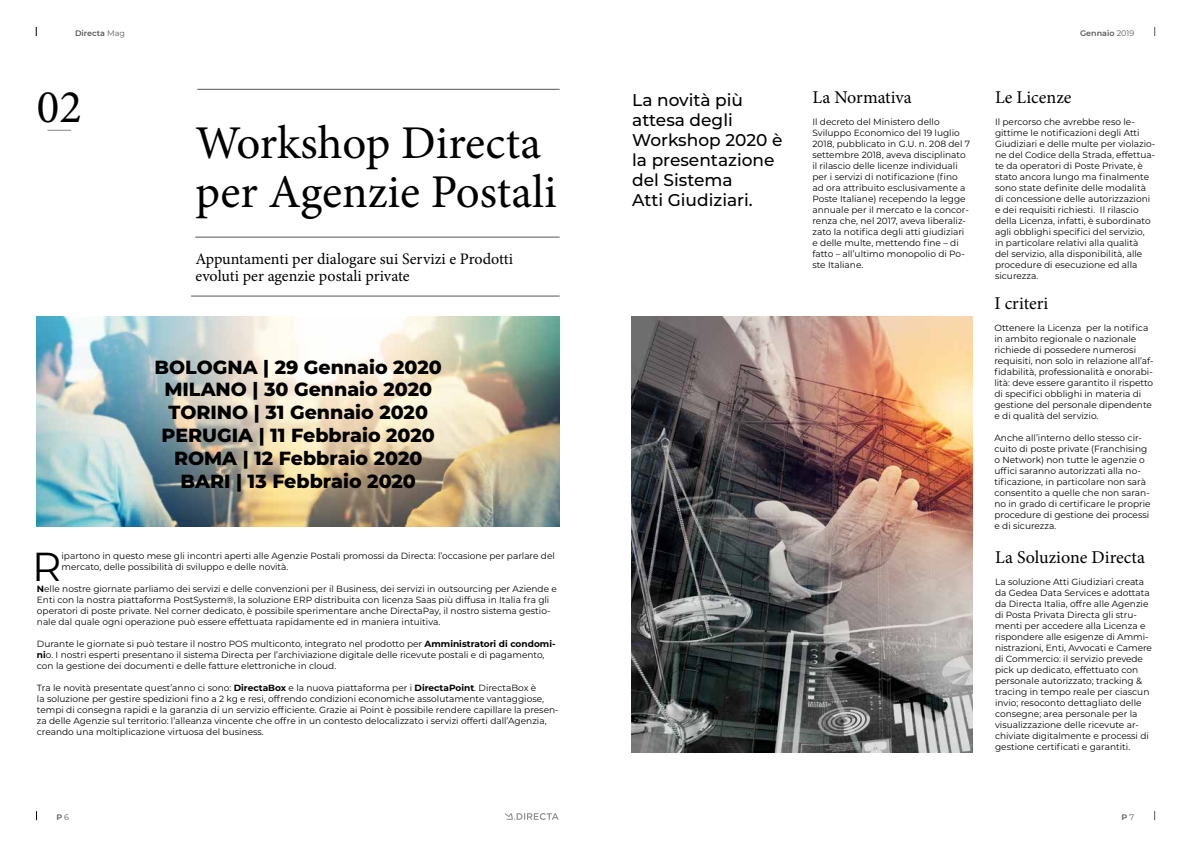
<style>
.page{position:relative;width:1191px;height:842px;background:#fff}
.page>*{position:absolute;margin:0;border:0;box-sizing:border-box;transform-origin:0 0}
.t1{font:47px/49px "Minion Pro";color:#000}
.t2{font:40.4px "Montserrat";color:#000}
.t3{font:800 19px/22.8px "Montserrat";color:#000;text-align:center}
.t4{font:18px "Minion Pro";color:#000}
.t5{font:500 17px/20px "Montserrat";color:#000}
.t6{font:16px/17px "Minion Pro";color:#000}
.t7{font:9px/11px "Montserrat";color:#000}
.t8{font:600 8px "Montserrat";color:#575756}
.s1{font-weight:400}
.s2{font-weight:700}
</style>
<div class="page">
<svg style="left:504px;top:813px;width:54px;height:7px"></svg>
<hr style="left:197px;top:89px;width:362px;height:1px;background:#575756">
<hr style="left:195px;top:237px;width:364px;height:1px;background:#575756">
<svg style="left:48px;top:130px;width:23px;height:1px"></svg>
<hr style="left:191px;top:296px;width:368px;height:1px;background:#575756">
<img style="left:37px;top:316px;width:522px;height:211px">
<img style="left:631px;top:316px;width:341px;height:437px">
<p class="t8" style="left:75px;top:27px;width:52px">Directa <span class="s1">Mag</span></p>
<p class="t8" style="left:1080px;top:27px;width:56px">Gennaio <span class="s1">2019</span></p>
<h1 class="t1" style="left:37px;top:83px;width:47px">02</h1>
<h1 class="t1" style="left:195px;top:118px;width:363px">Workshop Directa per Agenzie Postali</h1>
<h3 class="t6" style="left:195px;top:250px;width:319px">Appuntamenti per dialogare sui Servizi e Prodotti evoluti per agenzie postali private</h3>
<h3 class="t3" style="left:155px;top:354px;width:289px">BOLOGNA | 29 Gennaio 2020<br>MILANO | 30 Gennaio 2020<br>TORINO | 31 Gennaio 2020<br>PERUGIA | 11 Febbraio 2020<br>ROMA | 12 Febbraio 2020<br>BARI | 13 Febbraio 2020</h3>
<h2 class="t2" style="left:32px;top:539px;width:31px">R</h2>
<p class="t7" style="left:62px;top:550px;width:495px">ipartono in questo mese gli incontri aperti alle Agenzie Postali promossi da Directa: l’occasione per parlare del mercato, delle possibilità di sviluppo e delle novità.</p>
<p class="t7" style="left:37px;top:583px;width:521px"><span class="s2">N</span>elle nostre giornate parliamo dei servizi e delle convenzioni per il Business, dei servizi in outsourcing per Aziende e Enti con la nostra piattaforma PostSystem®, la soluzione ERP distribuita con licenza Saas più diffusa in Italia fra gli operatori di poste private. Nel corner dedicato, è possibile sperimentare anche DirectaPay, il nostro sistema gestio&shy;nale dal quale ogni operazione può essere effettuata rapidamente ed in maniera intuitiva.</p>
<p class="t7" style="left:37px;top:638px;width:520px">Durante le giornate si può testare il nostro POS multiconto, integrato nel prodotto per <span class="s2">Amministratori di condomi&shy;ni</span>o. I nostri esperti presentano il sistema Directa per l’archiviazione digitale delle ricevute postali e di pagamento, con la gestione dei documenti e delle fatture elettroniche in cloud.</p>
<p class="t7" style="left:37px;top:682px;width:523px">Tra le novità presentate quest’anno ci sono: <span class="s2">DirectaBox</span> e la nuova piattaforma per i <span class="s2">DirectaPoint</span>. DirectaBox è<br>la soluzione per gestire spedizioni fino a 2 kg e resi, offrendo condizioni economiche assolutamente vantaggiose, tempi di consegna rapidi e la garanzia di un servizio efficiente. Grazie ai Point è possibile rendere capillare la presen&shy;za delle Agenzie sul territorio: l’alleanza vincente che offre in un contesto delocalizzato i servizi offerti dall’Agenzia, creando una moltiplicazione virtuosa del business.</p>
<h3 class="t5" style="left:632px;top:89px;width:152px">La novità più attesa degli<br>Workshop 2020 è la presentazione del Sistema<br>Atti Giudiziari.</h3>
<h3 class="t4" style="left:812px;top:85px;width:101px">La Normativa</h3>
<p class="t7" style="left:812px;top:116px;width:159px">Il decreto del Ministero dello Sviluppo Economico del 19 luglio 2018, pubblicato in G.U. n. 208 del 7 settembre 2018, aveva disciplinato il rilascio delle licenze individuali per i servizi di notificazione (fino ad ora attribuito esclusivamente a Poste Italiane) recependo la legge annuale per il mercato e la concor&shy;renza che, nel 2017, aveva liberaliz&shy;zato la notifica degli atti giudiziari e delle multe, mettendo fine – di fatto – all’ultimo monopolio di Po&shy;ste Italiane.</p>
<h3 class="t4" style="left:995px;top:85px;width:78px">Le Licenze</h3>
<p class="t7" style="left:995px;top:116px;width:162px">Il percorso che avrebbe reso le&shy;gittime le notificazioni degli Atti Giudiziari e delle multe per violazio&shy;ne del Codice della Strada, effettua&shy;te da operatori di Poste Private, è stato ancora lungo ma finalmente sono state definite delle modalità di concessione delle autorizzazioni e dei requisiti richiesti. Il rilascio della Licenza, infatti, è subordinato agli obblighi specifici del servizio, in particolare relativi alla qualità<br>del servizio, alla disponibilità, alle procedure di esecuzione ed alla sicurezza.</p>
<h3 class="t4" style="left:994px;top:292px;width:55px">I criteri</h3>
<p class="t7" style="left:994px;top:322px;width:161px">Ottenere la Licenza per la notifica in ambito regionale o nazionale richiede di possedere numerosi requisiti, non solo in relazione all’af&shy;fidabilità, professionalità e onorabi&shy;lità: deve essere garantito il rispetto di specifici obblighi in materia di gestione del personale dipendente e di qualità del servizio.</p>
<p class="t7" style="left:994px;top:432px;width:158px">Anche all’interno dello stesso cir&shy;cuito di poste private (Franchising o Network) non tutte le agenzie o uffici saranno autorizzati alla no&shy;tificazione, in particolare non sarà consentito a quelle che non saran&shy;no in grado di certificare le proprie procedure di gestione dei processi e di sicurezza.</p>
<h3 class="t4" style="left:995px;top:545px;width:152px">La Soluzione Directa</h3>
<p class="t7" style="left:995px;top:576px;width:158px">La soluzione Atti Giudiziari creata da Gedea Data Services e adottata da Directa Italia, offre alle Agenzie di Posta Privata Directa gli stru&shy;menti per accedere alla Licenza e rispondere alle esigenze di Ammi&shy;nistrazioni, Enti, Avvocati e Camere di Commercio: il servizio prevede pick up dedicato, effettuato con personale autorizzato; tracking &amp; tracing in tempo reale per ciascun invio; resoconto dettagliato delle consegne; area personale per la visualizzazione delle ricevute ar&shy;chiviate digitalmente e processi di gestione certificati e garantiti.</p>
<p class="t8" style="left:56px;top:812px;width:14px">P <span class="s1">6</span></p>
<p class="t8" style="left:1121px;top:812px;width:14px">P <span class="s1">7</span></p>
</div>
